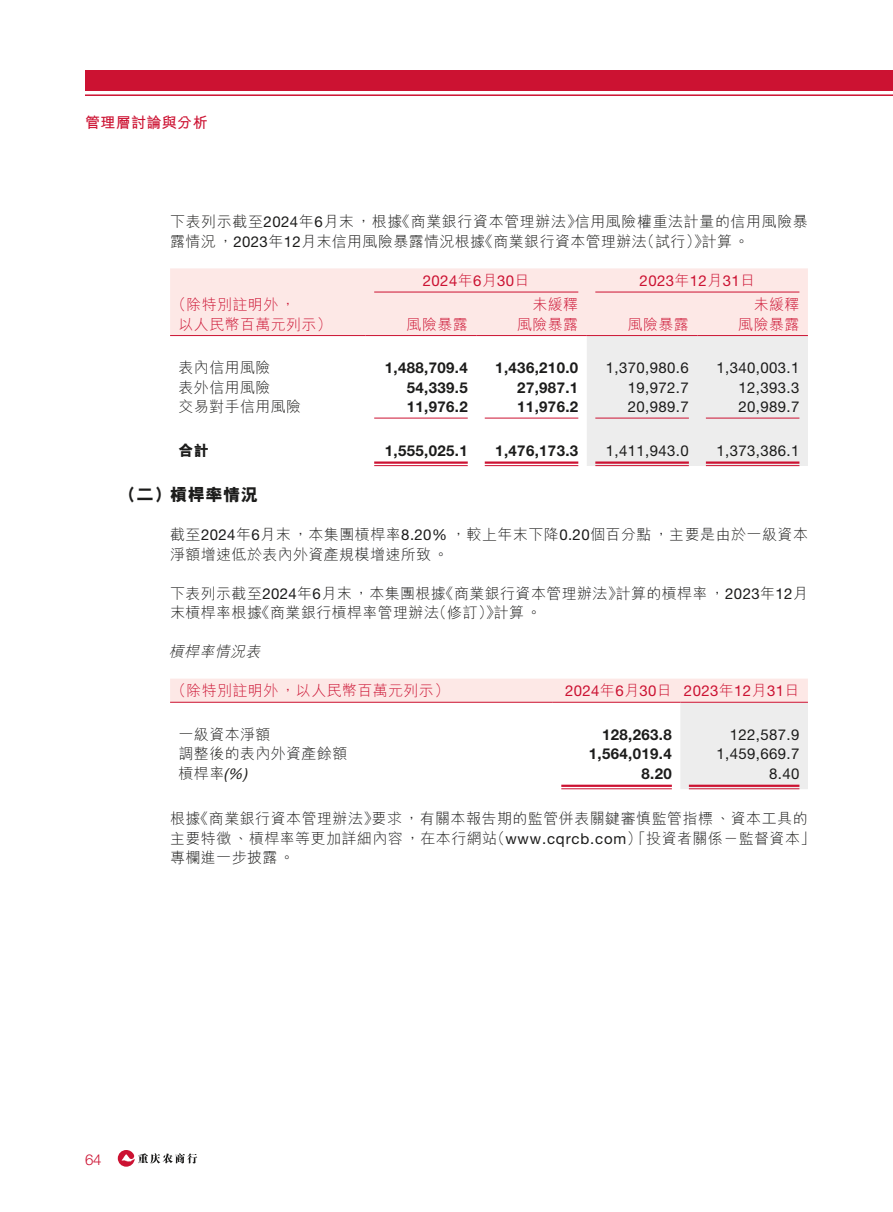
<style>
.page{position:relative;width:893px;height:1212px;background:#fff}
.page>*{position:absolute;margin:0;border:0;box-sizing:border-box;transform-origin:0 0}
.t1{font:800 17.25px "M Hei HK";letter-spacing:.025em;color:#1c1c1b}
.t2{font:300 15px/19.5px "M Hei HK";letter-spacing:.025em;color:#1c1c1b}
.t3{font:700 15px "Helvetica Neue LT Pro";letter-spacing:.025em;color:#1c1c1b}
.t4{font:15px "Helvetica Neue LT Pro";letter-spacing:.025em;color:#1c1c1b}
.t5{font:300 15px/19.5px "M Hei HK";letter-spacing:.025em;color:#cc1232;text-align:right}
.t6{font:15px "Helvetica Neue LT Pro";letter-spacing:.025em;color:#cc1232}
.t7{font:700 15px "M Hei HK";letter-spacing:.025em;color:#cc1232}
.t8{font:italic 300 15px "M Hei HK";color:#1c1c1b}
.t9{font:300 15px "Helvetica Neue LT Pro";color:#cc1232}
.t10{font:800 15px "M Hei HK";color:#1c1c1b}
.s1{font-family:"Helvetica Neue LT Pro";font-weight:400}
.s2{font-family:"M Hei HK";font-weight:300}
.s3{font-family:"Helvetica Neue LT Pro";font-weight:400;font-style:italic}
</style>
<div class="page">
<hr style="left:85px;top:94px;width:808px;height:2px;background:#cc1232">
<div style="left:85px;top:70px;width:808px;height:20px;background:#cc1232"></div>
<svg style="left:118px;top:1150px;width:79px;height:17px"></svg>
<div style="left:170px;top:268px;width:638px;height:67px;background:#fde8e6"></div>
<div style="left:587px;top:336px;width:221px;height:130px;background:#ededed"></div>
<hr style="left:374px;top:292px;width:204px;height:1px;background:#cc1232">
<hr style="left:595px;top:292px;width:204px;height:1px;background:#cc1232">
<hr style="left:170px;top:335px;width:196px;height:1px;background:#cc1232">
<hr style="left:366px;top:335px;width:110px;height:1px;background:#cc1232">
<hr style="left:476px;top:335px;width:111px;height:1px;background:#cc1232">
<hr style="left:587px;top:335px;width:110px;height:1px;background:#cc1232">
<hr style="left:697px;top:335px;width:111px;height:1px;background:#cc1232">
<hr style="left:374px;top:418px;width:94px;height:1px;background:#cc1232">
<hr style="left:485px;top:418px;width:93px;height:1px;background:#cc1232">
<hr style="left:595px;top:418px;width:94px;height:1px;background:#cc1232">
<hr style="left:706px;top:418px;width:93px;height:1px;background:#cc1232">
<hr style="left:374px;top:461px;width:94px;height:3px;background:#cc1232">
<hr style="left:374px;top:465px;width:94px;height:1px;background:#cc1232">
<hr style="left:485px;top:461px;width:93px;height:3px;background:#cc1232">
<hr style="left:485px;top:465px;width:93px;height:1px;background:#cc1232">
<hr style="left:595px;top:461px;width:94px;height:3px;background:#cc1232">
<hr style="left:595px;top:465px;width:94px;height:1px;background:#cc1232">
<hr style="left:706px;top:461px;width:93px;height:3px;background:#cc1232">
<hr style="left:706px;top:465px;width:93px;height:1px;background:#cc1232">
<svg style="left:170px;top:679px;width:638px;height:110px"></svg>
<hr style="left:170px;top:702px;width:383px;height:1px;background:#cc1232">
<hr style="left:553px;top:702px;width:127px;height:1px;background:#cc1232">
<hr style="left:680px;top:702px;width:128px;height:1px;background:#cc1232">
<hr style="left:561px;top:785px;width:111px;height:2px;background:#cc1232">
<hr style="left:561px;top:788px;width:111px;height:1px;background:#cc1232">
<hr style="left:689px;top:785px;width:110px;height:2px;background:#cc1232">
<hr style="left:689px;top:788px;width:110px;height:1px;background:#cc1232">
<p class="t7" style="left:85px;top:111px;width:124px">管理層討論與分析</p>
<p class="t2" style="left:170px;top:212px;width:639px">下表列示截至<span class="s1">2024</span>年<span class="s1">6</span>月末，根據《商業銀行資本管理辦法》信用風險權重法計量的信用風險暴露情況，<span class="s1">2023</span>年<span class="s1">12</span>月末信用風險暴露情況根據《商業銀行資本管理辦法（試行）》計算。</p>
<p class="t6" style="left:423px;top:271px;width:108px">2024<span class="s2">年</span>6<span class="s2">月</span>30<span class="s2">日</span></p>
<p class="t6" style="left:640px;top:271px;width:117px">2023<span class="s2">年</span>12<span class="s2">月</span>31<span class="s2">日</span></p>
<p class="t5" style="left:179px;top:294px;width:155px;text-align:left;text-indent:-8px">（除特別註明外，<br>以人民幣百萬元列示）</p>
<p class="t5" style="left:517px;top:294px;width:63px">未緩釋風險暴露</p>
<p class="t5" style="left:738px;top:294px;width:63px">未緩釋風險暴露</p>
<p class="t5" style="left:407px;top:314px;width:63px">風險暴露</p>
<p class="t5" style="left:628px;top:314px;width:63px">風險暴露</p>
<p class="t2" style="left:179px;top:357px;width:93px">表內信用風險</p>
<p class="t3" style="left:385px;top:358px;width:84px">1,488,709.4</p>
<p class="t3" style="left:495px;top:358px;width:84px">1,436,210.0</p>
<p class="t4" style="left:606px;top:358px;width:84px">1,370,980.6</p>
<p class="t4" style="left:716px;top:358px;width:84px">1,340,003.1</p>
<p class="t2" style="left:179px;top:377px;width:93px">表外信用風險</p>
<p class="t3" style="left:407px;top:378px;width:63px">54,339.5</p>
<p class="t3" style="left:517px;top:378px;width:63px">27,987.1</p>
<p class="t4" style="left:628px;top:378px;width:63px">19,972.7</p>
<p class="t4" style="left:738px;top:378px;width:63px">12,393.3</p>
<p class="t2" style="left:179px;top:396px;width:124px">交易對手信用風險</p>
<p class="t3" style="left:407px;top:397px;width:63px">11,976.2</p>
<p class="t3" style="left:517px;top:397px;width:63px">11,976.2</p>
<p class="t4" style="left:628px;top:397px;width:63px">20,989.7</p>
<p class="t4" style="left:738px;top:397px;width:63px">20,989.7</p>
<p class="t10" style="left:179px;top:440px;width:32px">合計</p>
<p class="t3" style="left:385px;top:441px;width:84px">1,555,025.1</p>
<p class="t3" style="left:495px;top:441px;width:84px">1,476,173.3</p>
<p class="t4" style="left:606px;top:441px;width:84px">1,411,943.0</p>
<p class="t4" style="left:716px;top:441px;width:84px">1,373,386.1</p>
<p class="t1" style="left:119px;top:483px;width:141px">（二）槓桿率情況</p>
<p class="t2" style="left:170px;top:524px;width:639px">截至<span class="s1">2024</span>年<span class="s1">6</span>月末，本集團槓桿率<span class="s1">8.20%</span> ，較上年末下降<span class="s1">0.20</span>個百分點，主要是由於一級資本淨額增速低於表內外資產規模增速所致。</p>
<p class="t2" style="left:170px;top:583px;width:639px">下表列示截至<span class="s1">2024</span>年<span class="s1">6</span>月末，本集團根據《商業銀行資本管理辦法》計算的槓桿率，<span class="s1">2023</span>年<span class="s1">12</span>月末槓桿率根據《商業銀行槓桿率管理辦法（修訂）》計算。</p>
<p class="t8" style="left:169px;top:641px;width:98px">槓桿率情況表</p>
<p class="t5" style="left:171px;top:680px;width:280px">（除特別註明外，以人民幣百萬元列示）</p>
<p class="t6" style="left:565px;top:682px;width:236px">2024<span class="s2">年</span>6<span class="s2">月</span>30<span class="s2">日</span> 2023<span class="s2">年</span>12<span class="s2">月</span>31<span class="s2">日</span></p>
<p class="t2" style="left:179px;top:724px;width:93px">一級資本淨額</p>
<p class="t3" style="left:602px;top:725px;width:71px">128,263.8</p>
<p class="t4" style="left:730px;top:725px;width:71px">122,587.9</p>
<p class="t2" style="left:179px;top:743px;width:170px">調整後的表內外資產餘額</p>
<p class="t3" style="left:589px;top:745px;width:84px">1,564,019.4</p>
<p class="t4" style="left:716px;top:745px;width:84px">1,459,669.7</p>
<p class="t2" style="left:179px;top:763px;width:70px">槓桿率<span class="s3">(%)</span></p>
<p class="t3" style="left:641px;top:764px;width:32px">8.20</p>
<p class="t4" style="left:769px;top:764px;width:32px">8.40</p>
<p class="t2" style="left:170px;top:809px;width:647px">根據《商業銀行資本管理辦法》要求，有關本報告期的監管併表關鍵審慎監管指標、資本工具的主要特徵、槓桿率等更加詳細內容，在本行網站（<span class="s1">www.cqrcb.com</span>）「投資者關係－監督資本」專欄進一步披露。</p>
<p class="t9" style="left:85px;top:1150px;width:18px">64</p>
</div>
